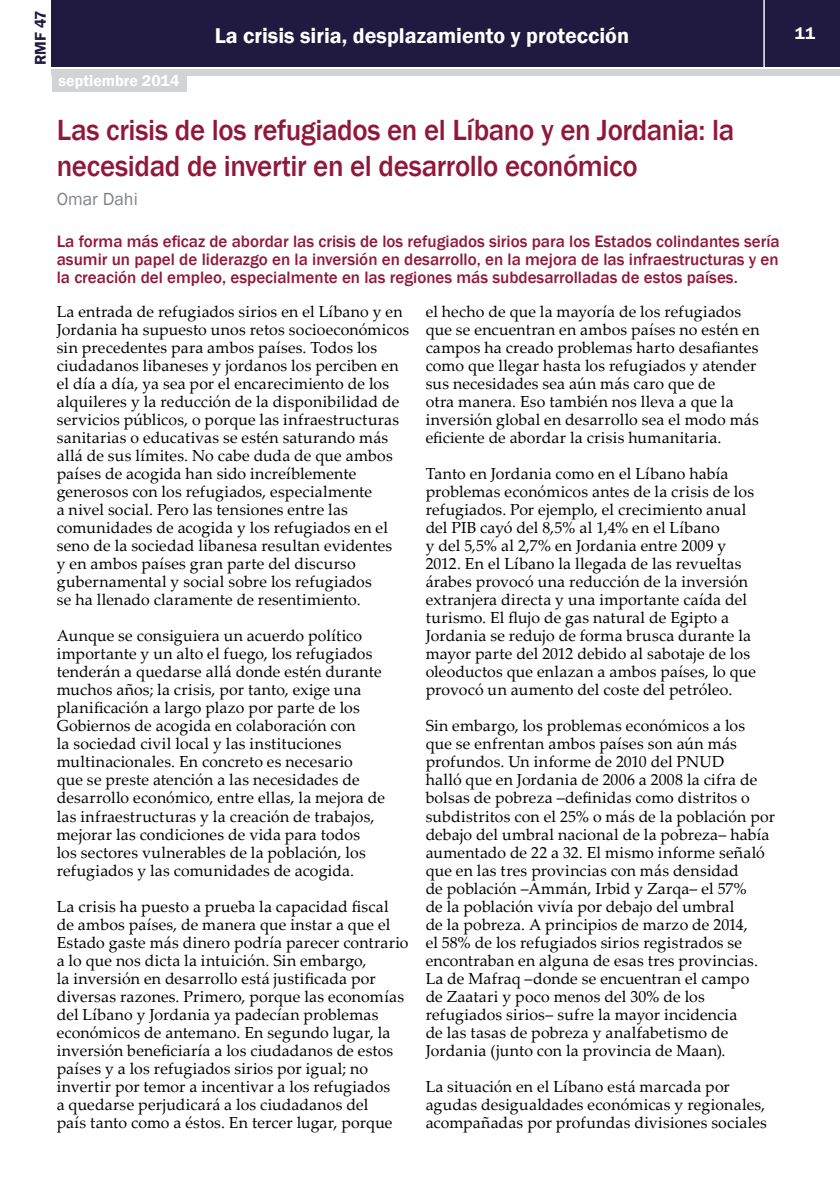
<style>
.page{position:relative;width:840px;height:1191px;background:#fff}
.page>*{position:absolute;margin:0;border:0;box-sizing:border-box;transform-origin:0 0}
.t1{font:500 30px/36px "Franklin Gothic";letter-spacing:-.015em;color:#92183a;scale:.96 1}
.t2{font:600 22px "Franklin Gothic";color:#fff}
.t3{font:18px "Franklin Gothic";color:#808285}
.t4{font:500 17px/18px "Franklin Gothic";color:#92183a;text-align:justify}
.t5{font:600 17px "Franklin Gothic";color:#fff}
.t6{font:16px/18px "Palatino Linotype";letter-spacing:.01em;color:#000}
.t7{font:600 16px "Franklin Gothic";color:#fff}
.t8{font:600 16px "Franklin Gothic";color:#211a40}
</style>
<div class="page">
<div style="left:52px;top:0;width:787px;height:66px;background:#211a40"></div>
<div style="left:52px;top:69px;width:787px;height:6px;background:#d1d3d4"></div>
<hr style="left:763px;top:0;width:1px;height:68px;background:#fff">
<div style="left:52px;top:74px;width:134px;height:18px;background:#d1d3d4"></div>
<p class="t8" style="left:31px;top:65px;width:57px;rotate:-90deg">RMF 47</p>
<h2 class="t2" style="left:214px;top:22px;width:416px">La crisis siria, desplazamiento y protección</h2>
<p class="t5" style="left:794px;top:23px;width:22px">11</p>
<p class="t7" style="left:59px;top:71px;width:122px">septiembre 2014</p>
<h1 class="t1" style="left:57px;top:112px;width:707px">Las crisis de los refugiados en el Líbano y en Jordania: la necesidad de invertir en el desarrollo económico</h1>
<p class="t3" style="left:57px;top:188px;width:82px">Omar Dahi</p>
<p class="t4" style="left:57px;top:233px;width:724px">La forma más eficaz de abordar las crisis de los refugiados sirios para los Estados colindantes sería asumir un papel de liderazgo en la inversión en desarrollo, en la mejora de las infraestructuras y en la creación del empleo, especialmente en las regiones más subdesarrolladas de estos países.</p>
<p class="t6" style="left:57px;top:302px;width:354px">La entrada de refugiados sirios en el Líbano y en Jordania ha supuesto unos retos socioeconómicos sin precedentes para ambos países. Todos los ciudadanos libaneses y jordanos los perciben en el día a día, ya sea por el encarecimiento de los alquileres y la reducción de la disponibilidad de servicios públicos, o porque las infraestructuras sanitarias o educativas se estén saturando más allá de sus límites. No cabe duda de que ambos países de acogida han sido increíblemente generosos con los refugiados, especialmente<br>a nivel social. Pero las tensiones entre las comunidades de acogida y los refugiados en el seno de la sociedad libanesa resultan evidentes<br>y en ambos países gran parte del discurso gubernamental y social sobre los refugiados<br>se ha llenado claramente de resentimiento.</p>
<p class="t6" style="left:57px;top:626px;width:329px">Aunque se consiguiera un acuerdo político importante y un alto el fuego, los refugiados tenderán a quedarse allá donde estén durante muchos años; la crisis, por tanto, exige una planificación a largo plazo por parte de los Gobiernos de acogida en colaboración con<br>la sociedad civil local y las instituciones multinacionales. En concreto es necesario<br>que se preste atención a las necesidades de desarrollo económico, entre ellas, la mejora de las infraestructuras y la creación de trabajos, mejorar las condiciones de vida para todos<br>los sectores vulnerables de la población, los refugiados y las comunidades de acogida.</p>
<p class="t6" style="left:57px;top:896px;width:353px">La crisis ha puesto a prueba la capacidad fiscal de ambos países, de manera que instar a que el Estado gaste más dinero podría parecer contrario a lo que nos dicta la intuición. Sin embargo,<br>la inversión en desarrollo está justificada por diversas razones. Primero, porque las economías del Líbano y Jordania ya padecían problemas económicos de antemano. En segundo lugar, la inversión beneficiaría a los ciudadanos de estos países y a los refugiados sirios por igual; no invertir por temor a incentivar a los refugiados<br>a quedarse perjudicará a los ciudadanos del<br>país tanto como a éstos. En tercer lugar, porque</p>
<p class="t6" style="left:425px;top:302px;width:335px">el hecho de que la mayoría de los refugiados que se encuentran en ambos países no estén en campos ha creado problemas harto desafiantes como que llegar hasta los refugiados y atender sus necesidades sea aún más caro que de<br>otra manera. Eso también nos lleva a que la inversión global en desarrollo sea el modo más eficiente de abordar la crisis humanitaria.</p>
<p class="t6" style="left:425px;top:464px;width:332px">Tanto en Jordania como en el Líbano había problemas económicos antes de la crisis de los refugiados. Por ejemplo, el crecimiento anual del PIB cayó del 8,5% al 1,4% en el Líbano<br>y del 5,5% al 2,7% en Jordania entre 2009 y 2012. En el Líbano la llegada de las revueltas árabes provocó una reducción de la inversión extranjera directa y una importante caída del turismo. El flujo de gas natural de Egipto a Jordania se redujo de forma brusca durante la mayor parte del 2012 debido al sabotaje de los oleoductos que enlazan a ambos países, lo que provocó un aumento del coste del petróleo.</p>
<p class="t6" style="left:425px;top:716px;width:351px">Sin embargo, los problemas económicos a los que se enfrentan ambos países son aún más profundos. Un informe de 2010 del PNUD<br>halló que en Jordania de 2006 a 2008 la cifra de bolsas de pobreza ‒definidas como distritos o subdistritos con el 25% o más de la población por debajo del umbral nacional de la pobreza‒ había aumentado de 22 a 32. El mismo informe señaló que en las tres provincias con más densidad<br>de población ‒Ammán, Irbid y Zarqa‒ el 57%<br>de la población vivía por debajo del umbral<br>de la pobreza. A principios de marzo de 2014,<br>el 58% de los refugiados sirios registrados se encontraban en alguna de esas tres provincias.<br>La de Mafraq –donde se encuentran el campo<br>de Zaatari y poco menos del 30% de los refugiados sirios– sufre la mayor incidencia<br>de las tasas de pobreza y analfabetismo de Jordania (junto con la provincia de Maan).</p>
<p class="t6" style="left:425px;top:1076px;width:342px">La situación en el Líbano está marcada por agudas desigualdades económicas y regionales, acompañadas por profundas divisiones sociales</p>
</div>
